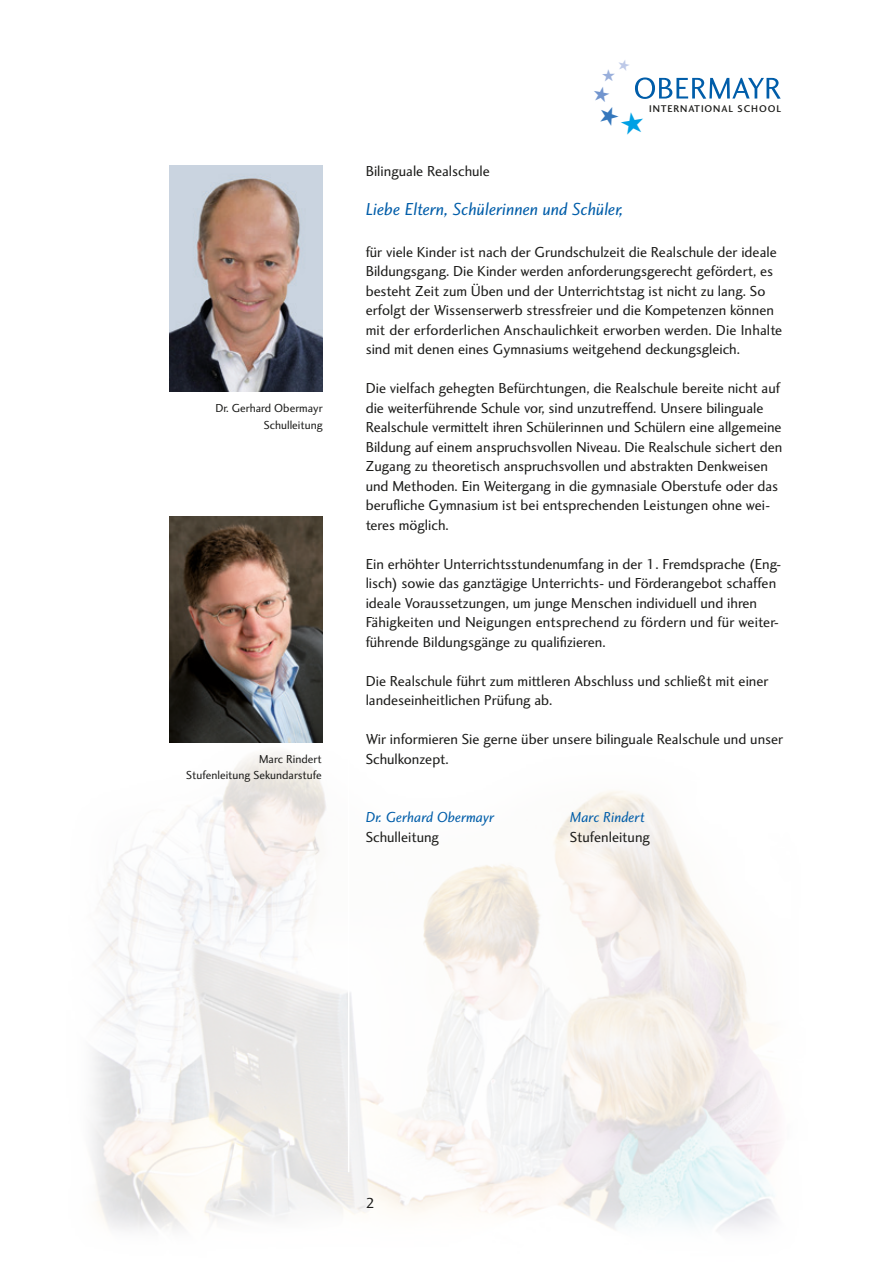
<style>
.page{position:relative;width:893px;height:1263px;background:#fff}
.page>*{position:absolute;margin:0;border:0;box-sizing:border-box;transform-origin:0 0}
.t1{font:italic 18px "Charlotte Sans";color:#005da9}
.t2{font:15px/19.5px "Charlotte Sans";color:#1d1d1b}
.t3{font:italic 15px "Charlotte Sans";color:#005da9}
.t4{font:12px/16.5px "Charlotte Sans";color:#1d1d1b;text-align:right}
.t5{font:500 10.05px "Charlotte Sans";letter-spacing:.09em;color:#1d1d1b}
</style>
<div class="page">
<img style="left:92px;top:734px;width:686px;height:497px">
<hr style="left:348px;top:166px;width:1px;height:1006px;background:#fff">
<img style="left:169px;top:165px;width:153px;height:226px">
<img style="left:169px;top:517px;width:153px;height:226px">
<svg style="left:635px;top:77px;width:146px;height:22px"></svg>
<p class="t4" style="left:215px;top:400px;width:109px">Dr. Gerhard Obermayr<br>Schulleitung</p>
<p class="t4" style="left:186px;top:751px;width:137px">Marc Rindert<br>Stufenleitung Sekundarstufe</p>
<p class="t5" style="left:649px;top:103px;width:134px">INTERNATIONAL SCHOOL</p>
<p class="t2" style="left:366px;top:162px;width:126px">Bilinguale Realschule</p>
<p class="t1" style="left:366px;top:200px;width:259px">Liebe Eltern, Schülerinnen und Schüler,</p>
<p class="t2" style="left:366px;top:242px;width:418px">für viele Kinder ist nach der Grundschulzeit die Realschule der ideale Bildungsgang. Die Kinder werden anforderungsgerecht gefördert, es besteht Zeit zum Üben und der Unterrichtstag ist nicht zu lang. So erfolgt der Wissenserwerb stressfreier und die Kompetenzen können mit der erforderlichen Anschaulichkeit erworben werden. Die Inhalte sind mit denen eines Gymnasiums weitgehend deckungsgleich.</p>
<p class="t2" style="left:366px;top:379px;width:418px">Die vielfach gehegten Befürchtungen, die Realschule bereite nicht auf die weiterführende Schule vor, sind unzutreffend. Unsere bilinguale Realschule vermittelt ihren Schülerinnen und Schülern eine allgemeine Bildung auf einem anspruchsvollen Niveau. Die Realschule sichert den Zugang zu theoretisch anspruchsvollen und abstrakten Denkweisen und Methoden. Ein Weitergang in die gymnasiale Oberstufe oder das berufliche Gymnasium ist bei entsprechenden Leistungen ohne wei&shy;teres möglich.</p>
<p class="t2" style="left:366px;top:554px;width:417px">Ein erhöhter Unterrichtsstundenumfang in der 1. Fremdsprache (Eng&shy;lisch) sowie das ganztägige Unterrichts- und Förderangebot schaffen ideale Voraussetzungen, um junge Menschen individuell und ihren Fähigkeiten und Neigungen entsprechend zu fördern und für weiter&shy;führende Bildungsgänge zu qualifizieren.</p>
<p class="t2" style="left:366px;top:671px;width:404px">Die Realschule führt zum mittleren Abschluss und schließt mit einer landeseinheitlichen Prüfung ab.</p>
<p class="t2" style="left:366px;top:730px;width:419px">Wir informieren Sie gerne über unsere bilinguale Realschule und unser<br>Schulkonzept.</p>
<p class="t3" style="left:366px;top:809px;width:130px">Dr. Gerhard Obermayr</p>
<p class="t3" style="left:570px;top:809px;width:76px">Marc Rindert</p>
<p class="t2" style="left:366px;top:827px;width:75px">Schulleitung</p>
<p class="t2" style="left:570px;top:827px;width:82px">Stufenleitung</p>
<p class="t2" style="left:366px;top:1193px;width:11px">2</p>
</div>
